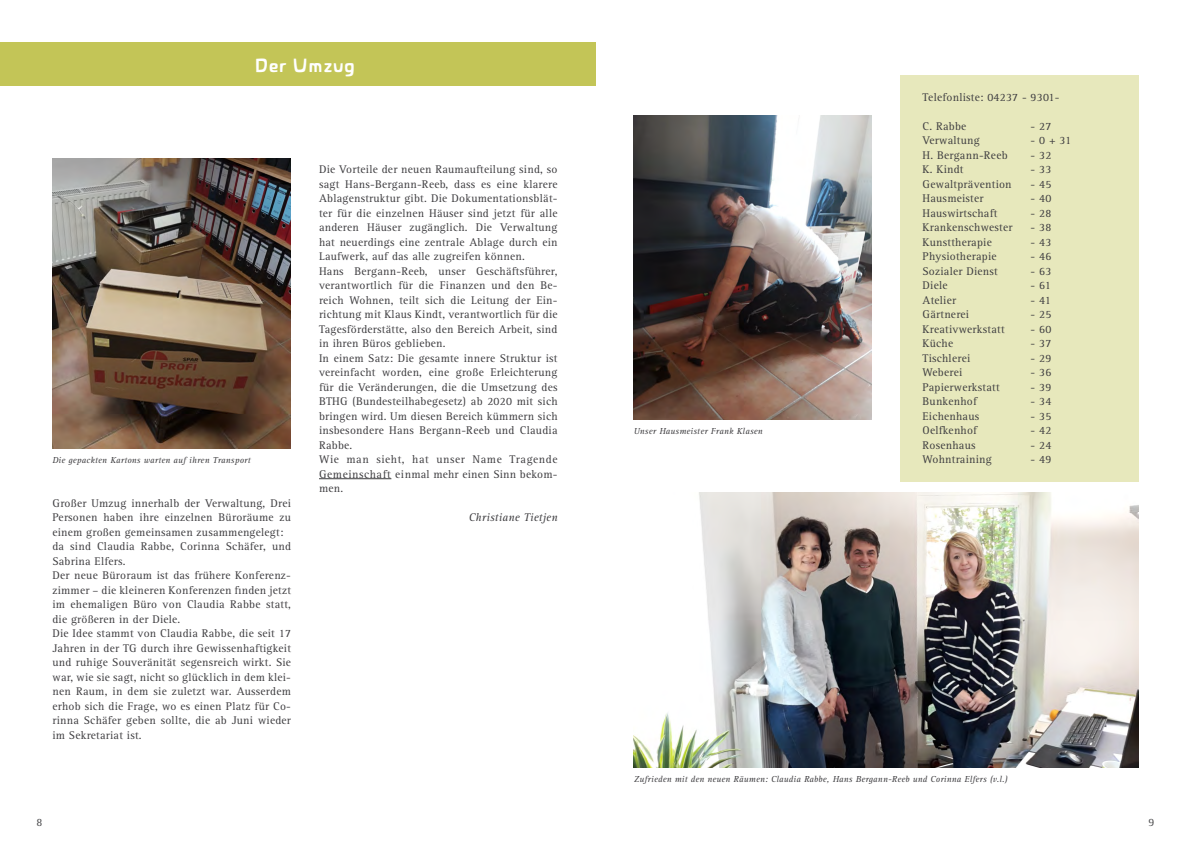
<style>
.page{position:relative;width:1191px;height:842px;background:#fff}
.page>*{position:absolute;margin:0;border:0;box-sizing:border-box;transform-origin:0 0}
.t1{font:700 20px "Novalis JY";letter-spacing:.02em;color:#fff}
.t2{font:11.5px/14.5px "Rotis Serif";letter-spacing:.02em;color:#3e3d40}
.t3{font:italic 11.5px "Rotis Serif";letter-spacing:.02em;color:#3e3d40}
.t4{font:11.5px "Rotis Serif";color:#4b4b4d}
.t5{font:italic 9px "Rotis Serif";letter-spacing:.02em;color:#3e3d40}
</style>
<div class="page">
<div style="left:900px;top:75px;width:238px;height:407px;background:#e7e8bc"></div>
<div style="left:0;top:43px;width:595px;height:43px;background:#c3c557"></div>
<hr style="left:319px;top:478px;width:72px;height:1px;background:#3e3d40">
<img style="left:52px;top:159px;width:239px;height:290px">
<img style="left:634px;top:115px;width:238px;height:305px">
<img style="left:634px;top:492px;width:504px;height:276px">
<h1 class="t1" style="left:255px;top:53px;width:101px">Der Umzug</h1>
<p class="t5" style="left:52px;top:455px;width:200px">Die gepackten Kartons warten auf ihren Transport</p>
<p class="t2" style="left:52px;top:496px;width:240px">Großer Umzug innerhalb der Verwaltung, Drei Personen haben ihre einzelnen Büroräume zu einem großen gemeinsamen zusammengelegt: da sind Claudia Rabbe, Corinna Schäfer, und Sabrina Elfers.<br>Der neue Büroraum ist das frühere Konferenz&shy;zimmer – die kleineren Konferenzen finden jetzt im ehemaligen Büro von Claudia Rabbe statt, die größeren in der Diele.<br>Die Idee stammt von Claudia Rabbe, die seit 17<br>Jahren in der TG durch ihre Gewissenhaftigkeit und ruhige Souveränität segensreich wirkt. Sie war, wie sie sagt, nicht so glücklich in dem klei&shy;nen Raum, in dem sie zuletzt war. Ausserdem erhob sich die Frage, wo es einen Platz für Co&shy;rinna Schäfer geben sollte, die ab Juni wieder im Sekretariat ist.</p>
<p class="t2" style="left:319px;top:162px;width:240px">Die Vorteile der neuen Raumaufteilung sind, so sagt Hans-Bergann-Reeb, dass es eine klarere Ablagenstruktur gibt. Die Dokumentationsblät&shy;ter für die einzelnen Häuser sind jetzt für alle anderen Häuser zugänglich. Die Verwaltung hat neuerdings eine zentrale Ablage durch ein Laufwerk, auf das alle zugreifen können.<br>Hans Bergann-Reeb, unser Geschäftsführer, verantwortlich für die Finanzen und den Be&shy;reich Wohnen, teilt sich die Leitung der Ein&shy;richtung mit Klaus Kindt, verantwortlich für die Tagesförderstätte, also den Bereich Arbeit, sind in ihren Büros geblieben.<br>In einem Satz: Die gesamte innere Struktur ist vereinfacht worden, eine große Erleichterung für die Veränderungen, die die Umsetzung des BTHG (Bundesteilhabegesetz) ab 2020 mit sich bringen wird. Um diesen Bereich kümmern sich insbesondere Hans Bergann-Reeb und Claudia Rabbe.<br>Wie man sieht, hat unser Name Tragende Gemeinschaft einmal mehr einen Sinn bekom&shy;men.</p>
<p class="t3" style="left:468px;top:511px;width:90px">Christiane Tietjen</p>
<p class="t5" style="left:634px;top:426px;width:130px">Unser Hausmeister Frank Klasen</p>
<p class="t2" style="left:922px;top:90px;width:138px">Telefonliste: 04237 - 9301-</p>
<p class="t2" style="left:922px;top:119px;width:45px">C. Rabbe</p>
<p class="t2" style="left:1030px;top:119px;width:22px">- 27</p>
<p class="t2" style="left:922px;top:133px;width:59px">Verwaltung</p>
<p class="t2" style="left:1030px;top:133px;width:42px">- 0 + 31</p>
<p class="t2" style="left:922px;top:148px;width:87px">H. Bergann-Reeb</p>
<p class="t2" style="left:1030px;top:148px;width:22px">- 32</p>
<p class="t2" style="left:922px;top:162px;width:43px">K. Kindt</p>
<p class="t2" style="left:1030px;top:162px;width:22px">- 33</p>
<p class="t2" style="left:922px;top:177px;width:91px">Gewaltprävention</p>
<p class="t2" style="left:1030px;top:177px;width:22px">- 45</p>
<p class="t2" style="left:922px;top:191px;width:62px">Hausmeister</p>
<p class="t2" style="left:1030px;top:191px;width:22px">- 40</p>
<p class="t2" style="left:922px;top:206px;width:76px">Hauswirtschaft</p>
<p class="t2" style="left:1030px;top:206px;width:22px">- 28</p>
<p class="t2" style="left:922px;top:220px;width:91px">Krankenschwester</p>
<p class="t2" style="left:1030px;top:220px;width:22px">- 38</p>
<p class="t2" style="left:922px;top:235px;width:71px">Kunsttherapie</p>
<p class="t2" style="left:1030px;top:235px;width:22px">- 43</p>
<p class="t2" style="left:922px;top:249px;width:75px">Physiotherapie</p>
<p class="t2" style="left:1030px;top:249px;width:22px">- 46</p>
<p class="t2" style="left:922px;top:264px;width:77px">Sozialer Dienst</p>
<p class="t2" style="left:1030px;top:264px;width:22px">- 63</p>
<p class="t2" style="left:922px;top:278px;width:27px">Diele</p>
<p class="t2" style="left:1030px;top:278px;width:22px">- 61</p>
<p class="t2" style="left:922px;top:293px;width:35px">Atelier</p>
<p class="t2" style="left:1030px;top:293px;width:22px">- 41</p>
<p class="t2" style="left:922px;top:307px;width:48px">Gärtnerei</p>
<p class="t2" style="left:1030px;top:307px;width:22px">- 25</p>
<p class="t2" style="left:922px;top:322px;width:84px">Kreativwerkstatt</p>
<p class="t2" style="left:1030px;top:322px;width:22px">- 60</p>
<p class="t2" style="left:922px;top:336px;width:32px">Küche</p>
<p class="t2" style="left:1030px;top:336px;width:22px">- 37</p>
<p class="t2" style="left:922px;top:351px;width:49px">Tischlerei</p>
<p class="t2" style="left:1030px;top:351px;width:22px">- 29</p>
<p class="t2" style="left:922px;top:365px;width:41px">Weberei</p>
<p class="t2" style="left:1030px;top:365px;width:22px">- 36</p>
<p class="t2" style="left:922px;top:380px;width:79px">Papierwerkstatt</p>
<p class="t2" style="left:1030px;top:380px;width:22px">- 39</p>
<p class="t2" style="left:922px;top:394px;width:56px">Bunkenhof</p>
<p class="t2" style="left:1030px;top:394px;width:22px">- 34</p>
<p class="t2" style="left:922px;top:409px;width:58px">Eichenhaus</p>
<p class="t2" style="left:1030px;top:409px;width:22px">- 35</p>
<p class="t2" style="left:922px;top:423px;width:56px">Oelfkenhof</p>
<p class="t2" style="left:1030px;top:423px;width:22px">- 42</p>
<p class="t2" style="left:922px;top:438px;width:55px">Rosenhaus</p>
<p class="t2" style="left:1030px;top:438px;width:22px">- 24</p>
<p class="t2" style="left:922px;top:452px;width:71px">Wohntraining</p>
<p class="t2" style="left:1030px;top:452px;width:22px">- 49</p>
<p class="t5" style="left:634px;top:774px;width:375px">Zufrieden mit den neuen Räumen: Claudia Rabbe, Hans Bergann-Reeb und Corinna Elfers (v.l.)</p>
<p class="t4" style="left:37px;top:815px;width:7px">8</p>
<p class="t4" style="left:1148px;top:815px;width:7px">9</p>
</div>
